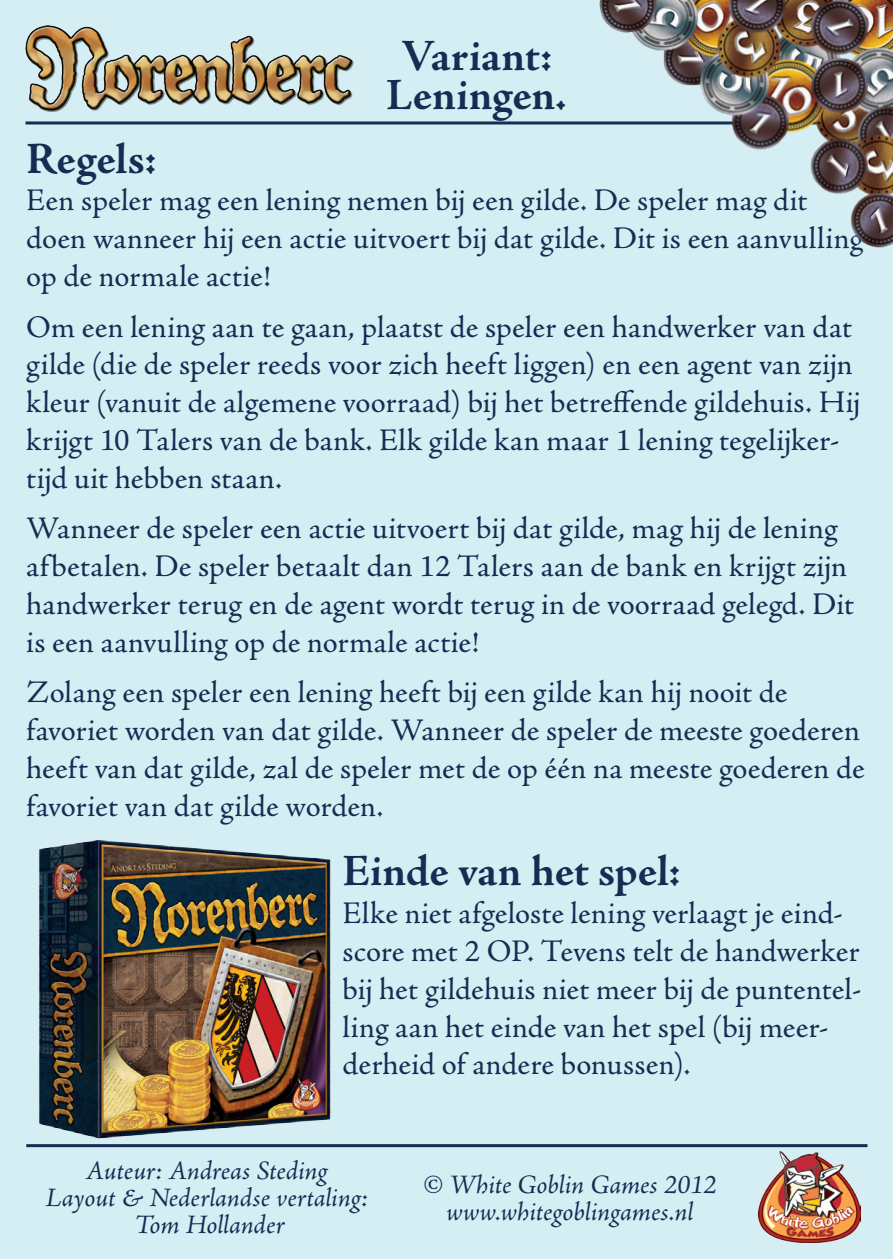
<style>
.page{position:relative;width:893px;height:1259px;background:#d5eef3}
.page>*{position:absolute;margin:0;border:0;box-sizing:border-box;transform-origin:0 0}
.t1{font:700 45px/39px "Adobe Jenson Pro";color:#132d53;text-align:center}
.t2{font:31.5px/37.8px "Adobe Jenson Pro";letter-spacing:.01em;color:#132d53}
.t3{font:italic 27px/27px "Adobe Jenson Pro";letter-spacing:-.005em;color:#132d53;text-align:center}
</style>
<div class="page">
<hr style="left:26px;top:1144px;width:841px;height:3px;background:#132d53">
<hr style="left:26px;top:121px;width:841px;height:3px;background:#132d53">
<img style="left:26px;top:26px;width:327px;height:86px">
<img style="left:36px;top:837px;width:297px;height:303px">
<img style="left:758px;top:1151px;width:102px;height:91px">
<img style="left:599px;top:0;width:294px;height:248px">
<p class="t1" style="left:386px;top:38px;width:182px">Variant:<br>Leningen.</p>
<p class="t1" style="left:26px;top:140px;width:132px">Regels:</p>
<p class="t2" style="left:26px;top:182px;width:838px">Een speler mag een lening nemen bij een gilde. De speler mag dit doen wanneer hij een actie uitvoert bij dat gilde. Dit is een aanvulling op de normale actie!</p>
<p class="t2" style="left:26px;top:308px;width:835px">Om een lening aan te gaan, plaatst de speler een handwerker van dat gilde (die de speler reeds voor zich heeft liggen) en een agent van zijn kleur (vanuit de algemene voorraad) bij het betreffende gildehuis. Hij krijgt 10 Talers van de bank. Elk gilde kan maar 1 lening tegelijker&shy;tijd uit hebben staan.</p>
<p class="t2" style="left:26px;top:510px;width:829px">Wanneer de speler een actie uitvoert bij dat gilde, mag hij de lening afbetalen. De speler betaalt dan 12 Talers aan de bank en krijgt zijn handwerker terug en de agent wordt terug in de voorraad gelegd. Dit is een aanvulling op de normale actie!</p>
<p class="t2" style="left:26px;top:674px;width:840px">Zolang een speler een lening heeft bij een gilde kan hij nooit de favoriet worden van dat gilde. Wanneer de speler de meeste goederen heeft van dat gilde, zal de speler met de op één na meeste goederen de favoriet van dat gilde worden.</p>
<p class="t1" style="left:343px;top:852px;width:339px">Einde van het spel:</p>
<p class="t2" style="left:343px;top:895px;width:521px">Elke niet afgeloste lening verlaagt je eind&shy;score met 2 OP. Tevens telt de handwerker bij het gildehuis niet meer bij de puntentel&shy;ling aan het einde van het spel (bij meer&shy;derheid of andere bonussen).</p>
<p class="t3" style="left:86px;top:1158px;width:244px">Auteur: Andreas Steding</p>
<p class="t3" style="left:46px;top:1185px;width:324px">Layout &amp; Nederlandse vertaling:<br>Tom Hollander</p>
<p class="t3" style="left:423px;top:1172px;width:295px">© White Goblin Games 2012</p>
<p class="t3" style="left:446px;top:1199px;width:249px">www.whitegoblingames.nl</p>
</div>
